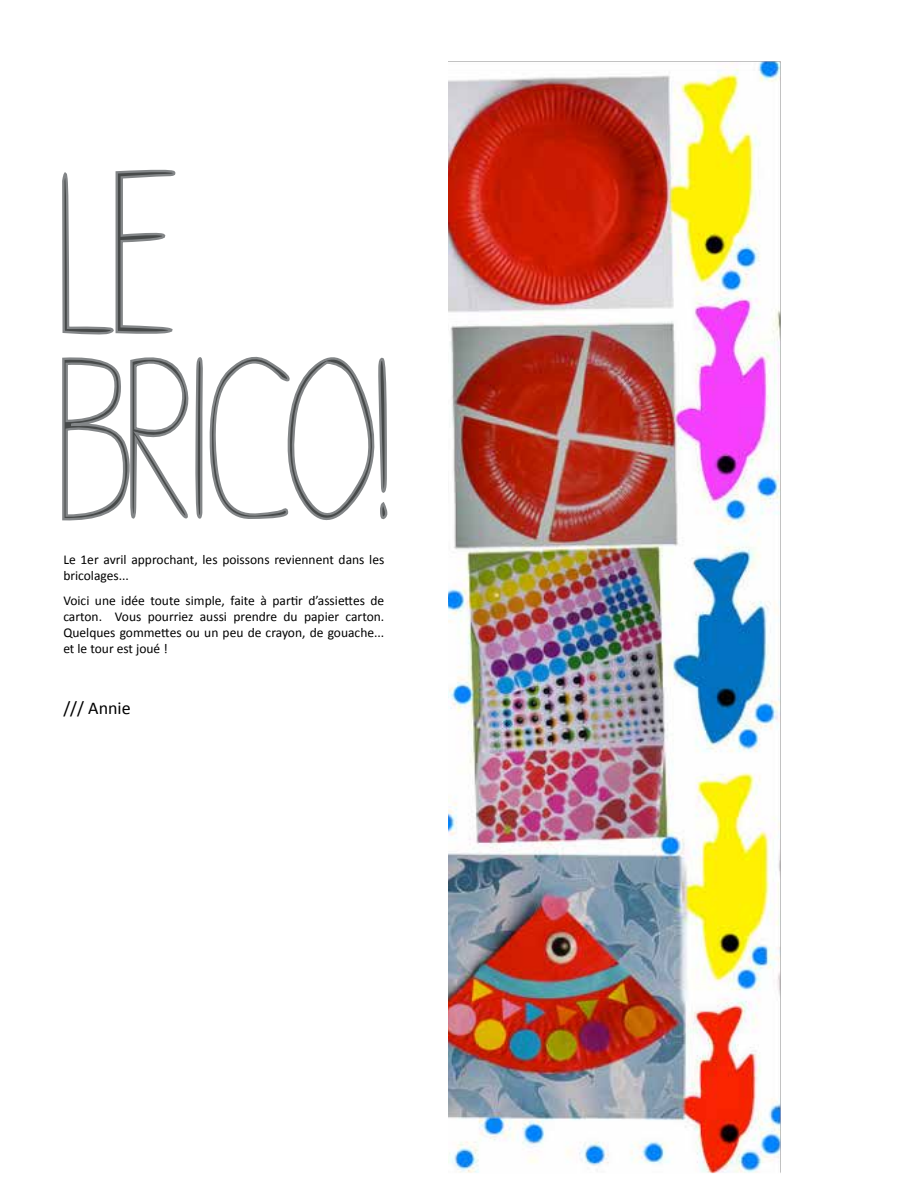
<style>
.page{position:relative;width:918px;height:1188px;background:#fff}
.page>*{position:absolute;margin:0;border:0;box-sizing:border-box;transform-origin:0 0}
.t1{font:194.7px/185.2px "Bella K Hopeless";color:#474a4a}
.t2{font:18px "Calibri";color:#000}
.t3{font:13.5px/16.2px "Calibri";color:#000}
</style>
<div class="page">
<svg style="left:62px;top:169px;width:114px;height:166px"></svg>
<svg style="left:62px;top:356px;width:326px;height:165px"></svg>
<img style="left:448px;top:61px;width:333px;height:1112px">
<h1 class="t1" style="left:60px;top:174px;width:331px">LE<br>BRICO!</h1>
<p class="t3" style="left:63px;top:551px;width:323px">Le 1er avril approchant, les poissons reviennent dans les bricolages...</p>
<p class="t3" style="left:63px;top:592px;width:323px;text-align:justify">Voici une idée toute simple, faite à partir d’assiettes de carton. Vous pourriez aussi prendre du papier carton.<br>Quelques gommettes ou un peu de crayon, de gouache... et le tour est joué !</p>
<h2 class="t2" style="left:63px;top:697px;width:69px">/// Annie</h2>
</div>
